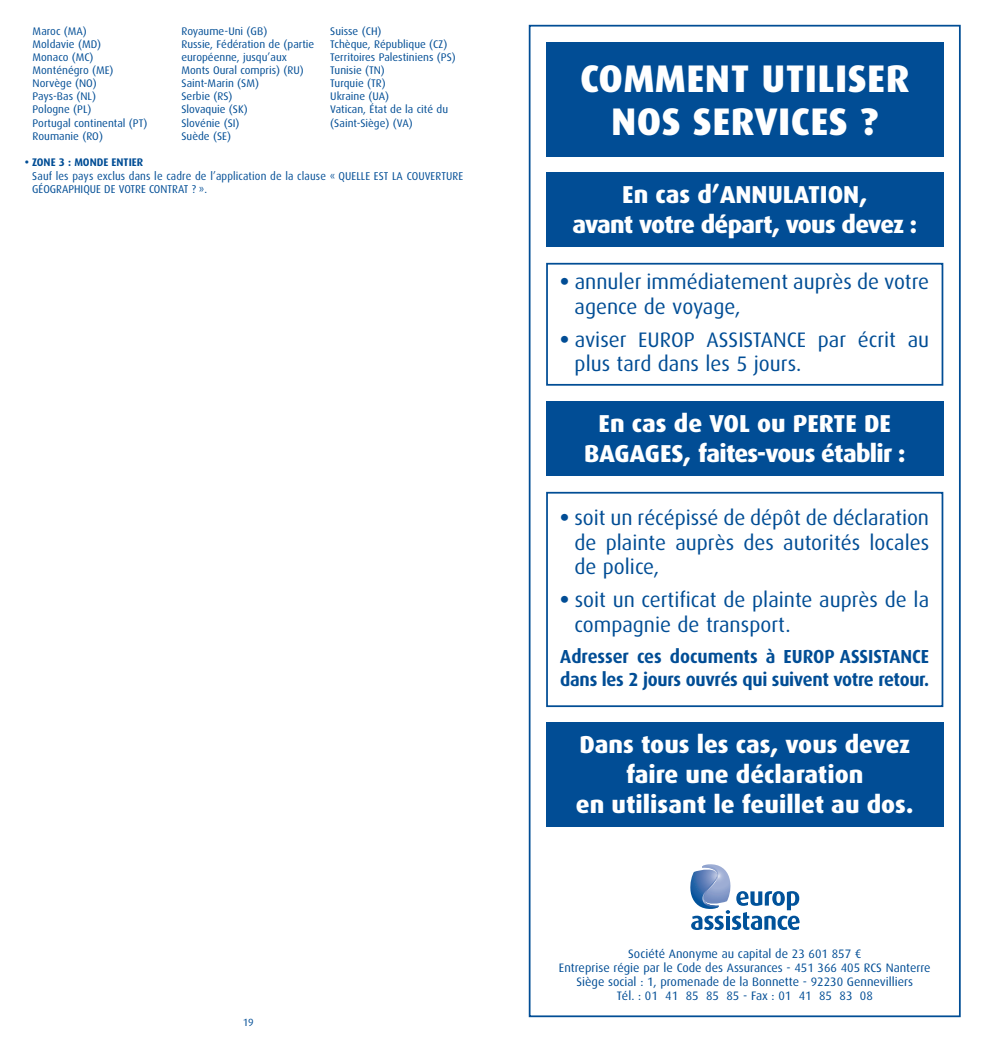
<style>
.page{position:relative;width:993px;height:1042px;background:#fff}
.page>*{position:absolute;margin:0;border:0;box-sizing:border-box;transform-origin:0 0}
.t1{font:800 38.5px/43.8px "Dax";letter-spacing:.01em;color:#fff;text-align:center}
.t2{font:800 24.5px/29.8px "Dax";color:#fff;text-align:center}
.t3{font:800 24.5px/29.8px "Dax";letter-spacing:-.03em;color:#fff;text-align:center}
.t4{font:21px/24.5px "Dax";color:#014d95}
.t5{font:700 18.9px/22.8px "Dax";letter-spacing:-.015em;color:#014d95;scale:.95 1}
.t6{font:12.25px/14px "Dax";color:#014d95;text-align:center}
.t7{font:11.38px/13.1px "Dax";letter-spacing:.01em;color:#014d95;scale:.95 1}
.t8{font:11.03px/13.1px "Dax";color:#014d95}
.t9{font:700 11.03px "Dax";color:#014d95}
.t10{font:10.5px "Dax";color:#014d95}
.s1{font-weight:800}
</style>
<div class="page">
<div style="left:546px;top:42px;width:397px;height:115px;background:#014d95"></div>
<div style="left:546px;top:172px;width:397px;height:75px;background:#014d95"></div>
<div style="left:546px;top:401px;width:397px;height:75px;background:#014d95"></div>
<div style="left:546px;top:492px;width:397px;height:215px;border:2px solid #014d95"></div>
<div style="left:546px;top:263px;width:397px;height:123px;border:2px solid #014d95"></div>
<svg style="left:690px;top:864px;width:109px;height:66px"></svg>
<div style="left:546px;top:723px;width:397px;height:104px;background:#014d95"></div>
<p class="t8" style="left:33px;top:24px;width:116px">Maroc (MA)<br>Moldavie (MD)<br>Monaco (MC)<br>Monténégro (ME)<br>Norvège (NO)<br>Pays-Bas (NL)<br>Pologne (PL)<br>Portugal continental (PT)<br>Roumanie (RO)</p>
<p class="t8" style="left:181px;top:24px;width:134px">Royaume-Uni (GB)<br>Russie, Fédération de (partie européenne, jusqu’aux<br>Monts Oural compris) (RU)<br>Saint-Marin (SM)<br>Serbie (RS)<br>Slovaquie (SK)<br>Slovénie (SI)<br>Suède (SE)</p>
<p class="t8" style="left:330px;top:24px;width:127px">Suisse (CH)<br>Tchèque, République (CZ)<br>Territoires Palestiniens (PS)<br>Tunisie (TN)<br>Turquie (TR)<br>Ukraine (UA)<br>Vatican, État de la cité du (Saint-Siège) (VA)</p>
<p class="t9" style="left:25px;top:156px;width:120px">• ZONE 3 : MONDE ENTIER</p>
<p class="t7" style="left:32px;top:169px;width:455px">Sauf les pays exclus dans le cadre de l’application de la clause « QUELLE EST LA COUVERTURE<br>GÉOGRAPHIQUE DE VOTRE CONTRAT ? ».</p>
<p class="t10" style="left:242px;top:1016px;width:13px">19</p>
<h1 class="t1" style="left:580px;top:56px;width:331px">COMMENT UTILISER<br>NOS SERVICES ?</h1>
<h2 class="t3" style="left:572px;top:180px;width:346px">En cas d’ANNULATION,<br>avant votre départ, vous devez :</h2>
<h3 class="t4" style="left:574px;top:270px;width:356px;text-indent:-14px"><span class="s1">•</span> annuler immédiatement auprès de votre agence de voyage,</h3>
<h3 class="t4" style="left:574px;top:327px;width:356px;text-indent:-14px"><span class="s1">•</span> aviser EUROP ASSISTANCE par écrit au plus tard dans les 5 jours.</h3>
<h2 class="t2" style="left:584px;top:408px;width:322px">En cas de VOL ou PERTE DE<br>BAGAGES, faites-vous établir :</h2>
<h3 class="t4" style="left:574px;top:506px;width:356px;text-align:justify;text-indent:-14px"><span class="s1">•</span> soit un récépissé de dépôt de déclaration de plainte auprès des autorités locales de police,</h3>
<h3 class="t4" style="left:574px;top:588px;width:356px;text-indent:-14px"><span class="s1">•</span> soit un certificat de plainte auprès de la compagnie de transport.</h3>
<h3 class="t5" style="left:560px;top:645px;width:389px">Adresser ces documents à EUROP ASSISTANCE dans les 2 jours ouvrés qui suivent votre retour.</h3>
<h2 class="t2" style="left:575px;top:730px;width:339px">Dans tous les cas, vous devez faire une déclaration<br>en utilisant le feuillet au dos.</h2>
<p class="t6" style="left:558px;top:946px;width:373px">Société Anonyme au capital de 23 601 857 €<br>Entreprise régie par le Code des Assurances - 451 366 405 RCS Nanterre Siège social : 1, promenade de la Bonnette - 92230 Gennevilliers<br>Tél. : 01 41 85 85 85 - Fax : 01 41 85 83 08</p>
</div>
